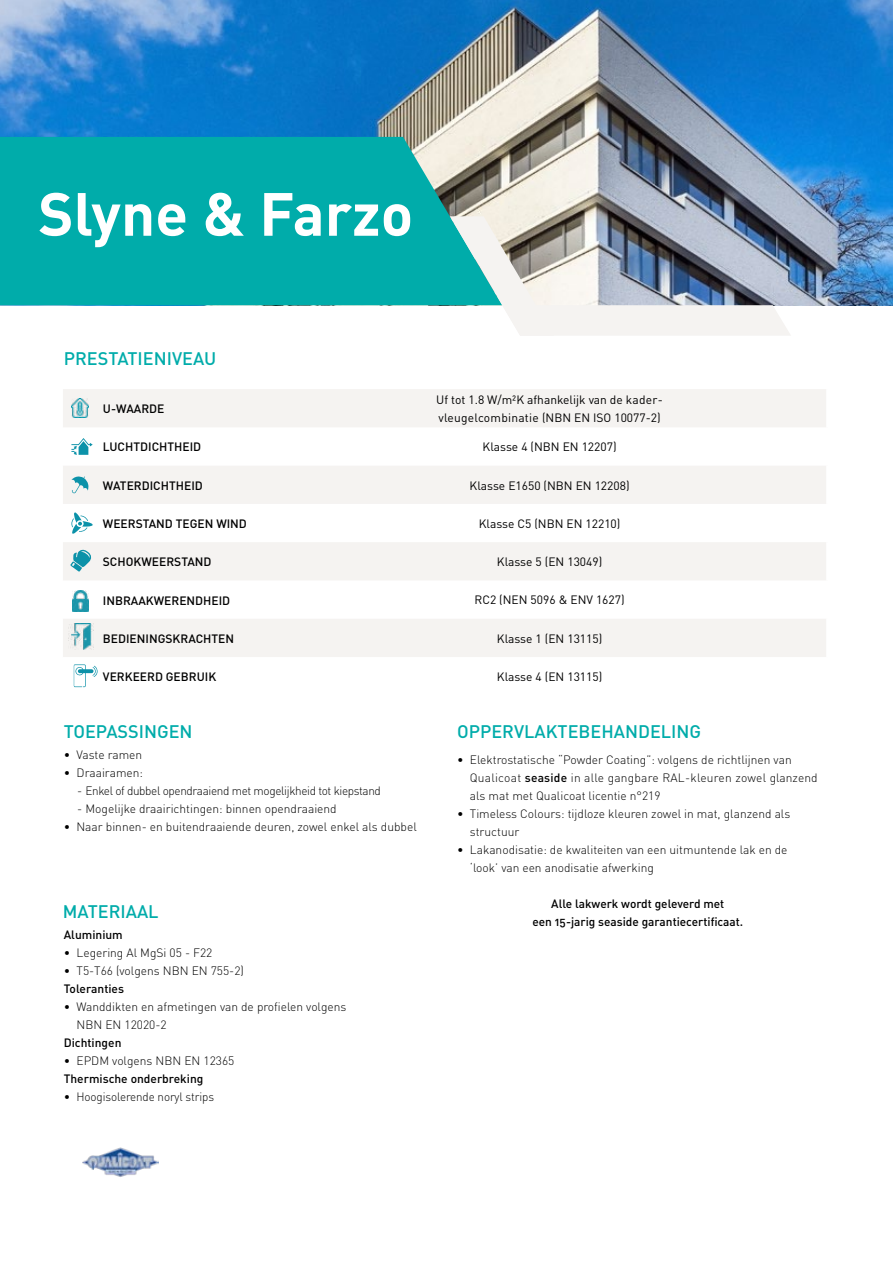
<style>
.page{position:relative;width:893px;height:1263px;background:#fff}
.page>*{position:absolute;margin:0;border:0;box-sizing:border-box;transform-origin:0 0}
.t1{font:700 60px "DIN";color:#fff}
.t2{font:500 18px "DIN";color:#00acaa}
.t3{font:300 12px/18px "DIN";color:#000}
.t4{font:12px/18px "DIN";color:#000}
.t5{font:500 12px "DIN";color:#000}
.t6{font:12px/18px "DIN Medium Alternate";color:#000;text-align:center}
.t7{font:300 12px "DIN";letter-spacing:-.03em;color:#000}
.s1{font-weight:500}
</style>
<div class="page">
<img style="left:0;top:0;width:893px;height:305px">
<svg style="left:0;top:137px;width:502px;height:168px;background:#0daca9"></svg>
<img style="left:450px;top:216px;width:341px;height:120px">
<svg style="left:63px;top:389px;width:763px;height:268px"></svg>
<img style="left:71px;top:399px;width:17px;height:19px">
<svg style="left:71px;top:438px;width:22px;height:17px"></svg>
<div style="left:63px;top:466px;width:763px;height:38px;background:#f5f3f1"></div>
<svg style="left:71px;top:512px;width:22px;height:22px"></svg>
<img style="left:68px;top:624px;width:26px;height:25px">
<svg style="left:70px;top:549px;width:22px;height:23px"></svg>
<img style="left:73px;top:591px;width:16px;height:21px">
<svg style="left:73px;top:664px;width:25px;height:23px"></svg>
<img style="left:82px;top:1147px;width:77px;height:30px">
<h1 class="t1" style="left:38px;top:175px;width:376px">Slyne &amp; Farzo</h1>
<h2 class="t2" style="left:64px;top:347px;width:154px">PRESTATIENIVEAU</h2>
<p class="t5" style="left:103px;top:401px;width:63px">U-WAARDE</p>
<p class="t4" style="left:436px;top:391px;width:228px">Uf tot 1.8 W/m²K afhankelijk van de kader&shy;vleugelcombinatie (NBN EN ISO 10077-2)</p>
<p class="t5" style="left:103px;top:439px;width:100px">LUCHTDICHTHEID</p>
<p class="t4" style="left:483px;top:438px;width:136px">Klasse 4 (NBN EN 12207)</p>
<p class="t5" style="left:103px;top:478px;width:101px">WATERDICHTHEID</p>
<p class="t4" style="left:470px;top:476px;width:161px">Klasse E1650 (NBN EN 12208)</p>
<p class="t5" style="left:103px;top:516px;width:146px">WEERSTAND TEGEN WIND</p>
<p class="t4" style="left:479px;top:514px;width:143px">Klasse C5 (NBN EN 12210)</p>
<p class="t5" style="left:103px;top:554px;width:110px">SCHOKWEERSTAND</p>
<p class="t4" style="left:497px;top:553px;width:107px">Klasse 5 (EN 13049)</p>
<p class="t5" style="left:103px;top:592px;width:129px">INBRAAKWERENDHEID</p>
<p class="t4" style="left:474px;top:591px;width:152px">RC2 (NEN 5096 &amp; ENV 1627)</p>
<p class="t5" style="left:103px;top:631px;width:133px">BEDIENINGSKRACHTEN</p>
<p class="t4" style="left:497px;top:629px;width:107px">Klasse 1 (EN 13115)</p>
<p class="t5" style="left:103px;top:669px;width:115px">VERKEERD GEBRUIK</p>
<p class="t4" style="left:497px;top:667px;width:107px">Klasse 4 (EN 13115)</p>
<h2 class="t2" style="left:64px;top:720px;width:130px">TOEPASSINGEN</h2>
<h2 class="t2" style="left:457px;top:720px;width:246px">OPPERVLAKTEBEHANDELING</h2>
<p class="t3" style="left:64px;top:746px;width:80px">• Vaste ramen</p>
<p class="t3" style="left:64px;top:764px;width:81px">• Draairamen:</p>
<p class="t7" style="left:77px;top:784px;width:305px">- Enkel of dubbel opendraaiend met mogelijkheid tot kiepstand</p>
<p class="t3" style="left:77px;top:800px;width:261px">- Mogelijke draairichtingen: binnen opendraaiend</p>
<p class="t3" style="left:64px;top:818px;width:354px">• Naar binnen- en buitendraaiende deuren, zowel enkel als dubbel</p>
<h2 class="t2" style="left:63px;top:900px;width:97px">MATERIAAL</h2>
<p class="t5" style="left:64px;top:927px;width:61px">Aluminium</p>
<p class="t3" style="left:64px;top:944px;width:150px">• Legering Al MgSi 05 - F22</p>
<p class="t3" style="left:64px;top:962px;width:182px">• T5-T66 (volgens NBN EN 755-2)</p>
<p class="t5" style="left:64px;top:981px;width:62px">Toleranties</p>
<p class="t3" style="left:77px;top:998px;width:271px;text-indent:-13px">• Wanddikten en afmetingen van de profielen volgens<br>NBN EN 12020-2</p>
<p class="t5" style="left:64px;top:1035px;width:59px">Dichtingen</p>
<p class="t3" style="left:64px;top:1052px;width:172px">• EPDM volgens NBN EN 12365</p>
<p class="t5" style="left:64px;top:1071px;width:141px">Thermische onderbreking</p>
<p class="t3" style="left:64px;top:1088px;width:152px">• Hoogisolerende noryl strips</p>
<p class="t3" style="left:470px;top:751px;width:349px;text-indent:-13px">• Elektrostatische “Powder Coating”: volgens de richtlijnen van<br>Qualicoat <span class="s1">seaside</span> in alle gangbare RAL-kleuren zowel glanzend als mat met Qualicoat licentie n°219</p>
<p class="t3" style="left:470px;top:805px;width:322px;text-indent:-13px">• Timeless Colours: tijdloze kleuren zowel in mat, glanzend als structuur</p>
<p class="t3" style="left:470px;top:841px;width:319px;text-indent:-13px">• Lakanodisatie: de kwaliteiten van een uitmuntende lak en de ‘look’ van een anodisatie afwerking</p>
<p class="t6" style="left:532px;top:895px;width:212px">Alle lakwerk wordt geleverd met<br>een 15-jarig seaside garantiecertificaat.</p>
</div>
